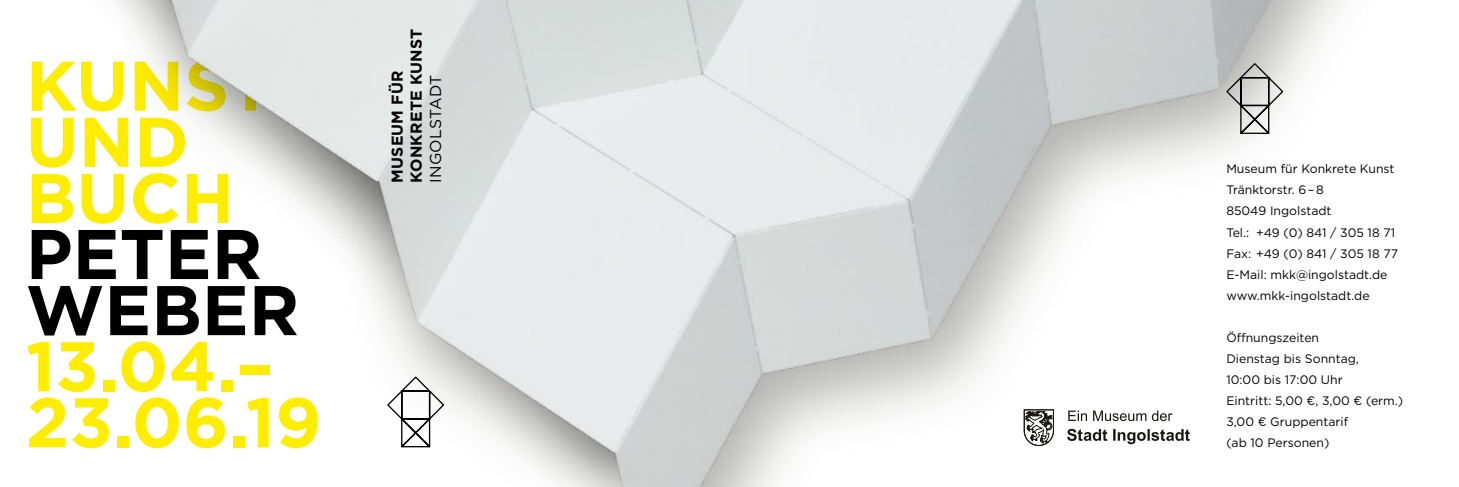
<style>
.page{position:relative;width:1459px;height:487px;background:#fff}
.page>*{position:absolute;margin:0;border:0;box-sizing:border-box;transform-origin:0 0}
.t1{font:700 70px/56px "Gotham";color:#ffed00}
.t2{font:700 70px/56px "Gotham";color:#000}
.t3{font:700 15.75px/19.2px "Gotham";letter-spacing:.015em;color:#000}
.t4{font:15.75px "Gotham";letter-spacing:.015em;color:#000}
.t5{font:12.25px/21px "Gotham";color:#000}
</style>
<div class="page">
<img style="left:114px;top:0;width:1230px;height:486px">
<svg style="left:386px;top:375px;width:59px;height:74px"></svg>
<svg style="left:1067px;top:428px;width:122px;height:15px"></svg>
<svg style="left:1068px;top:410px;width:19px;height:10px"></svg>
<svg style="left:1093px;top:410px;width:79px;height:10px"></svg>
<svg style="left:1023px;top:409px;width:31px;height:36px"></svg>
<svg style="left:1225px;top:62px;width:59px;height:74px"></svg>
<h1 class="t1" style="left:26px;top:57px;width:249px">KUNST<br>UND<br>BUCH</h1>
<h1 class="t2" style="left:26px;top:225px;width:275px">PETER<br>WEBER</h1>
<h1 class="t1" style="left:26px;top:337px;width:297px">13.04.–<br>23.06.19</h1>
<p class="t3" style="left:387px;top:183px;width:156px;rotate:-90deg">MUSEUM FÜR<br>KONKRETE KUNST</p>
<p class="t4" style="left:425px;top:183px;width:109px;rotate:-90deg">INGOLSTADT</p>
<p class="t5" style="left:1226px;top:158px;width:173px">Museum für Konkrete Kunst<br>Tränktorstr. 6 – 8<br>85049 Ingolstadt<br>Tel.: +49 (0) 841 / 305 18 71<br>Fax: +49 (0) 841 / 305 18 77<br>E-Mail: mkk@ingolstadt.de www.mkk-ingolstadt.de</p>
<p class="t5" style="left:1226px;top:326px;width:178px">Öffnungszeiten<br>Dienstag bis Sonntag,<br>10:00 bis 17:00 Uhr<br>Eintritt: 5,00 €, 3,00 € (erm.)<br>3,00 € Gruppentarif<br>(ab 10 Personen)</p>
</div>
